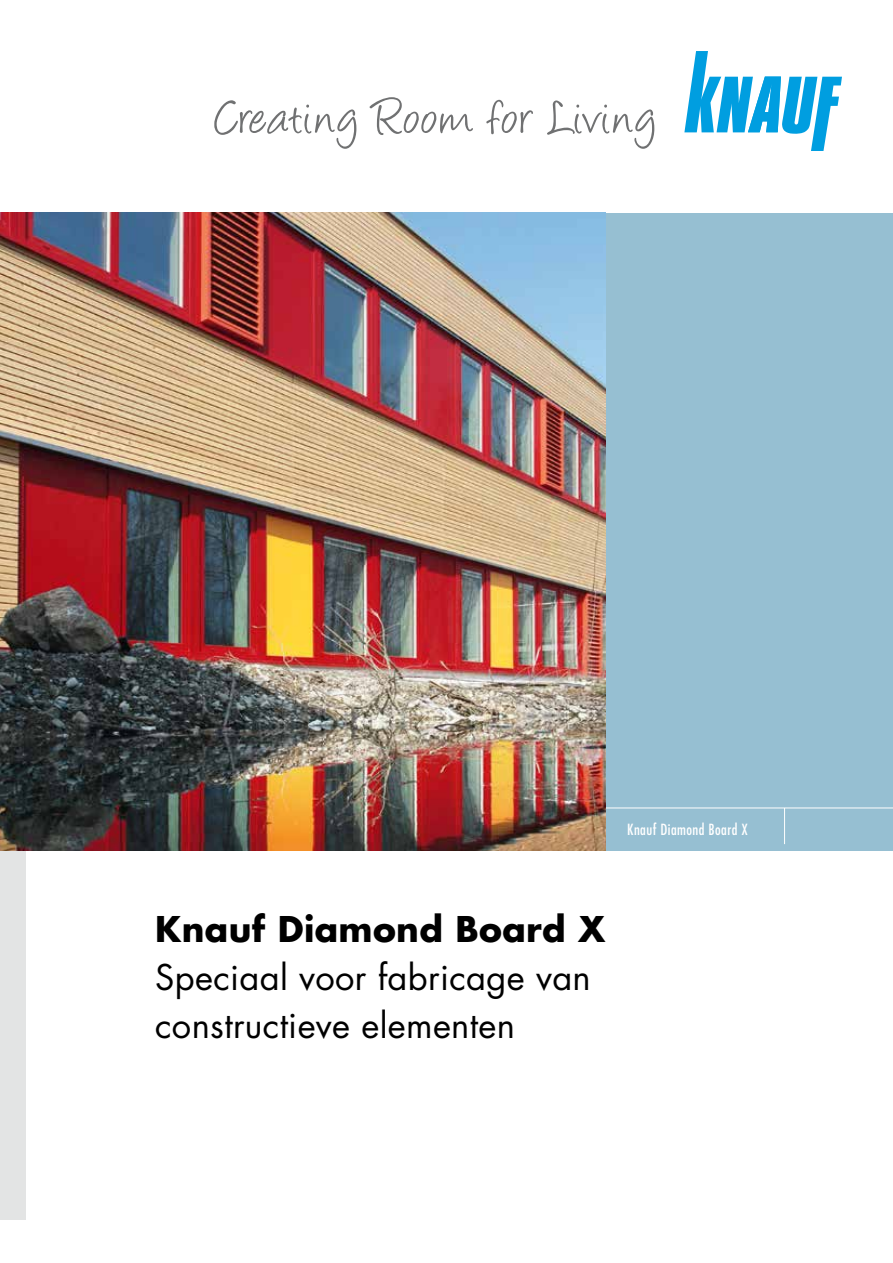
<style>
.page{position:relative;width:893px;height:1263px;background:#fff}
.page>*{position:absolute;margin:0;border:0;box-sizing:border-box;transform-origin:0 0}
.t1{font:34.5px/48px "Futura";letter-spacing:.01em;color:#000}
.t2{font:700 34.5px "Futura";letter-spacing:.01em;color:#000}
.t3{font:condensed 15px "Futura Std";letter-spacing:.03em;color:#fff}
</style>
<div class="page">
<div style="left:606px;top:213px;width:287px;height:637px;background:#96bfd2"></div>
<div style="left:0;top:850px;width:26px;height:370px;background:#e3e4e4"></div>
<img style="left:0;top:213px;width:606px;height:637px">
<hr style="left:606px;top:807px;width:287px;height:1px;background:#fff">
<hr style="left:784px;top:808px;width:1px;height:36px;background:#fff">
<svg style="left:684px;top:51px;width:158px;height:99px"></svg>
<svg style="left:214px;top:100px;width:142px;height:49px"></svg>
<svg style="left:369px;top:97px;width:104px;height:38px"></svg>
<svg style="left:486px;top:100px;width:47px;height:34px"></svg>
<svg style="left:547px;top:100px;width:107px;height:49px"></svg>
<p class="t3" style="left:627px;top:821px;width:122px">Knauf Diamond Board X</p>
<p class="t2" style="left:155px;top:905px;width:452px">Knauf Diamond Board X</p>
<p class="t1" style="left:155px;top:953px;width:437px">Speciaal voor fabricage van constructieve elementen</p>
</div>
